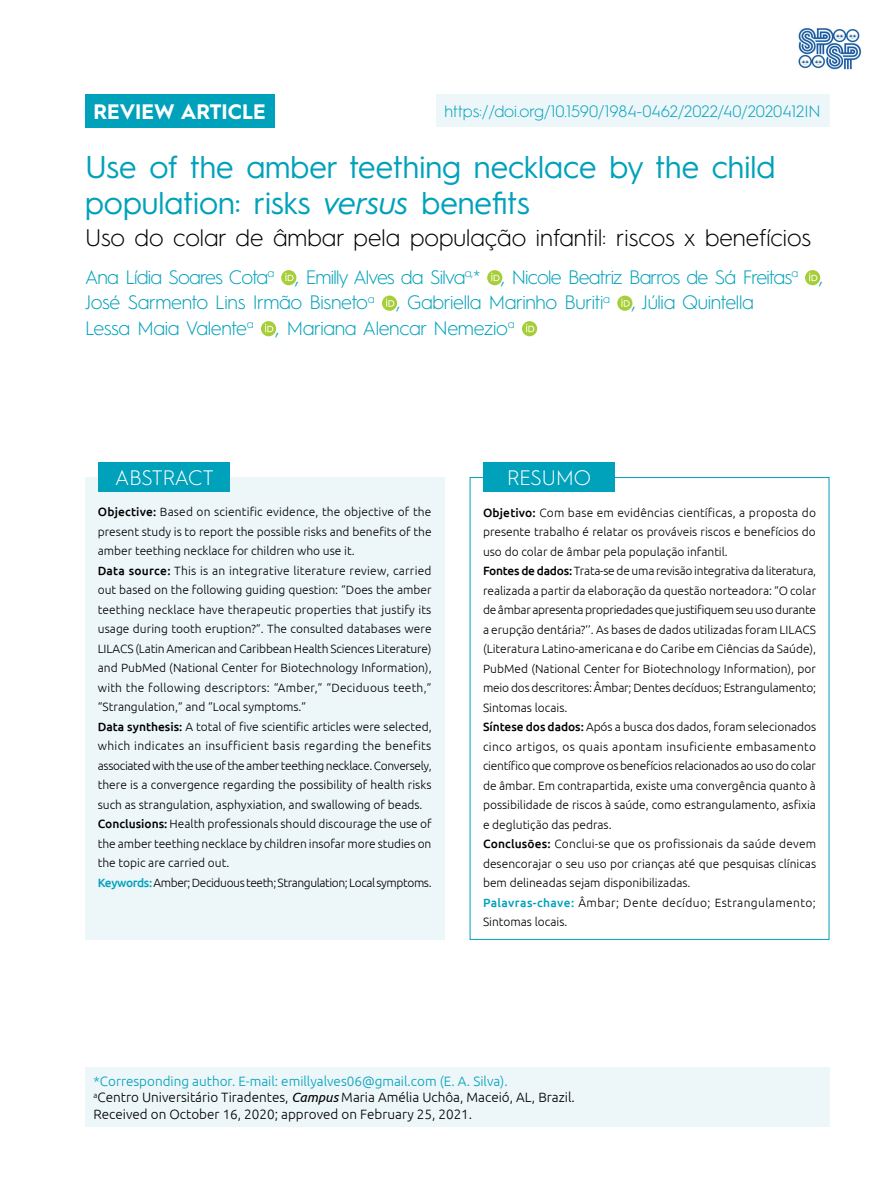
<style>
.page{position:relative;width:893px;height:1191px;background:#fff}
.page>*{position:absolute;margin:0;border:0;box-sizing:border-box;transform-origin:0 0}
.t1{font:31.5px/36px "Hurme Geometric Sans 1";color:#00a1ba}
.t2{font:300 24px "Hurme Geometric Sans 1";color:#000}
.t3{font:300 21px "Hurme Geometric Sans 1";letter-spacing:-.005em;color:#fff}
.t4{font:700 21px "Hurme Geometric Sans 1";color:#fff}
.t5{font:300 19.5px/25.5px "Hurme Geometric Sans 1";letter-spacing:-.02em;color:#00a1ba}
.t6{font:300 16.5px "Hurme Geometric Sans 1";color:#00a1ba}
.t7{font:300 13.5px/16.2px "Ubuntu";color:#000}
.t8{font:300 12px/19.5px "Ubuntu";color:#000}
.s1{font-style:italic}
.s2{font-weight:500}
.s3{font-weight:500;color:#00a1ba}
.s4{color:#00a1ba}
.s5{font-weight:400;font-style:italic}
</style>
<div class="page">
<div style="left:85px;top:477px;width:359px;height:462px;background:#edf6f9"></div>
<div style="left:98px;top:462px;width:132px;height:30px;background:#00a1ba"></div>
<div style="left:483px;top:462px;width:132px;height:30px;background:#00a1ba"></div>
<div style="left:85px;top:1067px;width:744px;height:60px;background:#edf6f9"></div>
<div style="left:281px;top:270px;width:15px;height:15px;background:#a6ce39;border-radius:50%"></div>
<svg style="left:285px;top:273px;width:9px;height:8px"></svg>
<svg style="left:487px;top:270px;width:15px;height:15px"></svg>
<svg style="left:491px;top:273px;width:8px;height:8px"></svg>
<svg style="left:805px;top:270px;width:15px;height:15px"></svg>
<svg style="left:809px;top:273px;width:8px;height:8px"></svg>
<svg style="left:382px;top:295px;width:15px;height:16px"></svg>
<svg style="left:386px;top:298px;width:8px;height:9px"></svg>
<svg style="left:617px;top:295px;width:15px;height:16px"></svg>
<svg style="left:621px;top:298px;width:9px;height:9px"></svg>
<div style="left:261px;top:321px;width:15px;height:15px;background:#a6ce39;border-radius:50%"></div>
<svg style="left:265px;top:324px;width:8px;height:8px"></svg>
<svg style="left:522px;top:321px;width:15px;height:15px"></svg>
<svg style="left:526px;top:324px;width:8px;height:8px"></svg>
<div style="left:85px;top:94px;width:189px;height:33px;background:#00a1ba"></div>
<div style="left:436px;top:94px;width:393px;height:32px;background:#edf6f9"></div>
<img style="left:798px;top:27px;width:64px;height:43px">
<h3 class="t4" style="left:94px;top:97px;width:173px">REVIEW ARTICLE</h3>
<h3 class="t6" style="left:444px;top:100px;width:378px">https://doi.org/10.1590/1984-0462/2022/40/2020412IN</h3>
<h1 class="t1" style="left:85px;top:147px;width:692px">Use of the amber teething necklace by the child population: risks <span class="s1">versus</span> benefits</h1>
<h2 class="t2" style="left:85px;top:221px;width:727px">Uso do colar de âmbar pela população infantil: riscos x benefícios</h2>
<h3 class="t5" style="left:85px;top:263px;width:739px">Ana Lídia Soares Cota<sup>a</sup> , Emilly Alves da Silva<sup>a,</sup>* , Nicole Beatriz Barros de Sá Freitas<sup>a</sup> ,<br>José Sarmento Lins Irmão Bisneto<sup>a</sup> , Gabriella Marinho Buriti<sup>a</sup> , Júlia Quintella<br>Lessa Maia Valente<sup>a</sup> , Mariana Alencar Nemezio<sup>a</sup></h3>
<h3 class="t3" style="left:115px;top:463px;width:100px">ABSTRACT</h3>
<p class="t8" style="left:98px;top:502px;width:335px"><span class="s2">Objective:</span> Based on scientific evidence, the objective of the present study is to report the possible risks and benefits of the amber teething necklace for children who use it.<br><span class="s2">Data source:</span> This is an integrative literature review, carried out based on the following guiding question: “Does the amber teething necklace have therapeutic properties that justify its usage during tooth eruption?”. The consulted databases were LILACS (Latin American and Caribbean Health Sciences Literature) and PubMed (National Center for Biotechnology Information), with the following descriptors: “Amber,” “Deciduous teeth,” “Strangulation,” and “Local symptoms.”<br><span class="s2">Data synthesis:</span> A total of five scientific articles were selected, which indicates an insufficient basis regarding the benefits associated with the use of the amber teething necklace. Conversely, there is a convergence regarding the possibility of health risks such as strangulation, asphyxiation, and swallowing of beads.<br><span class="s2">Conclusions:</span> Health professionals should discourage the use of the amber teething necklace by children insofar more studies on the topic are carried out.<br><span class="s3">Keywords:</span> Amber; Deciduous teeth; Strangulation; Local symptoms.</p>
<h3 class="t3" style="left:507px;top:463px;width:85px">RESUMO</h3>
<p class="t8" style="left:483px;top:502px;width:335px"><span class="s2">Objetivo:</span> Com base em evidências científicas, a proposta do presente trabalho é relatar os prováveis riscos e benefícios do uso do colar de âmbar pela população infantil.<br><span class="s2">Fontes de dados:</span> Trata-se de uma revisão integrativa da literatura, realizada a partir da elaboração da questão norteadora: “O colar de âmbar apresenta propriedades que justifiquem seu uso durante a erupção dentária?’’. As bases de dados utilizadas foram LILACS (Literatura Latino-americana e do Caribe em Ciências da Saúde), PubMed (National Center for Biotechnology Information), por meio dos descritores: Âmbar; Dentes decíduos; Estrangulamento; Sintomas locais.<br><span class="s2">Síntese dos dados:</span> Após a busca dos dados, foram selecionados cinco artigos, os quais apontam insuficiente embasamento científico que comprove os benefícios relacionados ao uso do colar de âmbar. Em contrapartida, existe uma convergência quanto à possibilidade de riscos à saúde, como estrangulamento, asfixia e deglutição das pedras.<br><span class="s2">Conclusões:</span> Conclui-se que os profissionais da saúde devem desencorajar o seu uso por crianças até que pesquisas clínicas bem delineadas sejam disponibilizadas.<br><span class="s3">Palavras-chave:</span> Âmbar; Dente decíduo; Estrangulamento; Sintomas locais.</p>
<p class="t7" style="left:94px;top:1073px;width:483px"><span class="s4">*Corresponding author. E-mail: emillyalves06@gmail.com (E. A. Silva).<br></span><sup>a</sup>Centro Universitário Tiradentes, <span class="s5">Campus</span> Maria Amélia Uchôa, Maceió, AL, Brazil.<br>Received on October 16, 2020; approved on February 25, 2021.</p>
</div>
